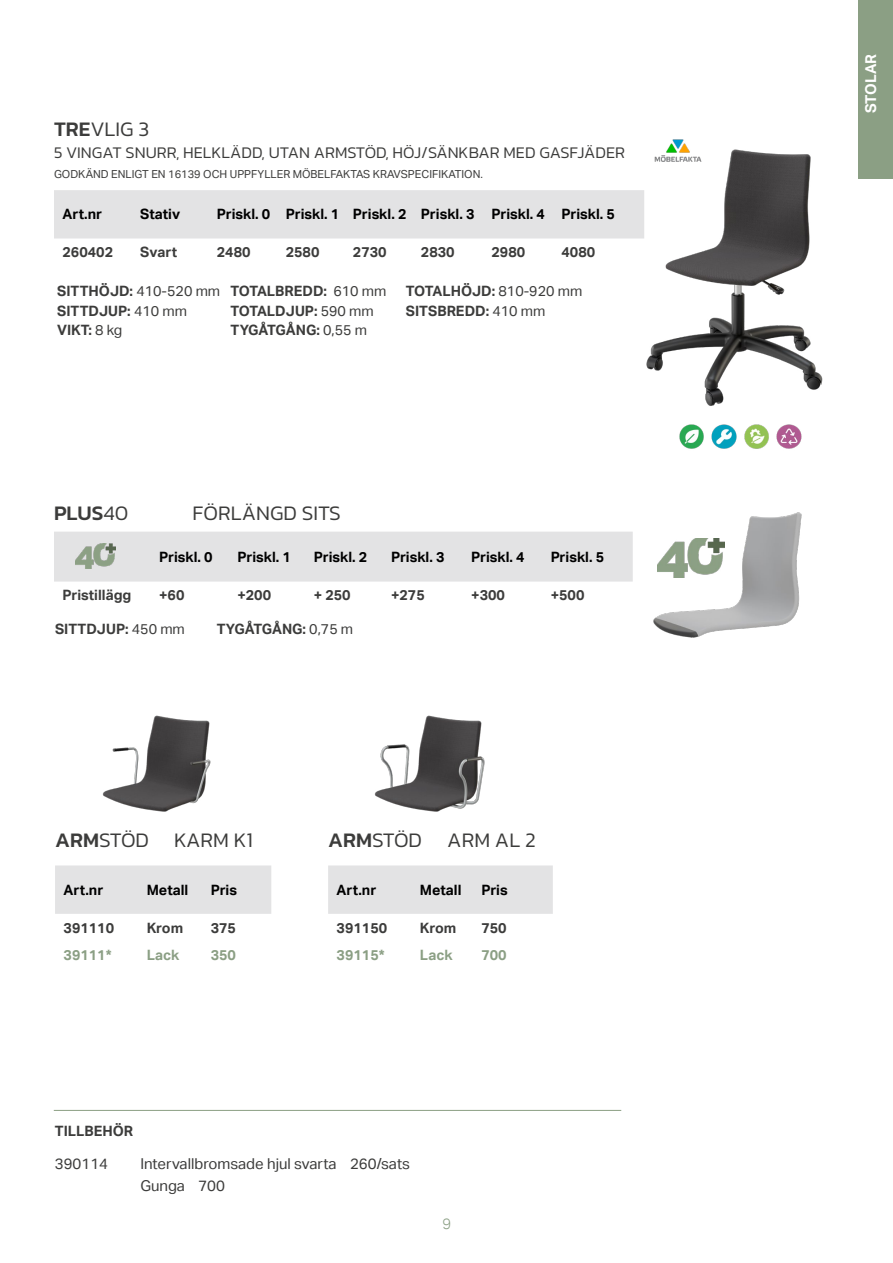
<style>
.page{position:relative;width:893px;height:1263px;background:#fff}
.page>*{position:absolute;margin:0;border:0;box-sizing:border-box;transform-origin:0 0}
.t1{font:300 21px "Kanit";color:#3c3c3b}
.t2{font:500 21px "Kanit";color:#3c3c3b}
.t3{font:300 16.5px "Kanit";color:#3c3c3b}
.t4{font:15px/22px "Aktiv Grotesk";color:#3c3c3b}
.t5{font:700 15px "Aktiv Grotesk";color:#fff}
.t6{font:300 15px "Aktiv Grotesk";color:#8b9f84}
.t7{font:700 14.25px "Aktiv Grotesk";color:#3c3c3b}
.t8{font:700 14.25px "Aktiv Grotesk";color:#000}
.t9{font:700 14.25px "Aktiv Grotesk";color:#8b9f84}
.t10{font:11.1px "Aktiv Grotesk";color:#3c3c3b}
.s1{font-weight:500}
.s2{font-weight:400}
.s3{font-weight:300}
</style>
<div class="page">
<img style="left:622px;top:132px;width:237px;height:274px">
<div style="left:859px;top:0;width:34px;height:179px;background:#8b9f84"></div>
<div style="left:54px;top:532px;width:579px;height:50px;background:#e3e3e4"></div>
<img style="left:645px;top:132px;width:66px;height:39px">
<img style="left:679px;top:424px;width:25px;height:25px">
<img style="left:711px;top:424px;width:26px;height:25px">
<img style="left:744px;top:424px;width:25px;height:25px">
<img style="left:776px;top:424px;width:26px;height:25px">
<img style="left:76px;top:543px;width:39px;height:25px">
<div style="left:55px;top:865px;width:216px;height:49px;background:#e3e3e4"></div>
<div style="left:328px;top:865px;width:225px;height:49px;background:#e3e3e4"></div>
<img style="left:102px;top:715px;width:109px;height:97px">
<img style="left:374px;top:715px;width:111px;height:97px">
<div style="left:54px;top:190px;width:590px;height:48px;background:#e3e3e4"></div>
<img style="left:653px;top:512px;width:149px;height:126px">
<img style="left:657px;top:538px;width:67px;height:40px">
<hr style="left:54px;top:1110px;width:567px;height:1px;background:#8b9f84">
<h1 class="t1" style="left:54px;top:114px;width:97px"><span class="s1">TRE</span>VLIG 3</h1>
<p class="t3" style="left:54px;top:141px;width:573px">5 VINGAT SNURR, HELKLÄDD, UTAN ARMSTÖD, HÖJ/SÄNKBAR MED GASFJÄDER</p>
<p class="t10" style="left:54px;top:167px;width:430px">GODKÄND ENLIGT EN 16139 OCH UPPFYLLER MÖBELFAKTAS KRAVSPECIFIKATION.</p>
<p class="t8" style="left:63px;top:206px;width:41px">Art.nr</p>
<p class="t8" style="left:140px;top:206px;width:41px">Stativ</p>
<p class="t8" style="left:217px;top:206px;width:400px">Priskl. 0 Priskl. 1 Priskl. 2 Priskl. 3 Priskl. 4 Priskl. 5</p>
<p class="t7" style="left:62px;top:244px;width:52px">260402</p>
<p class="t7" style="left:140px;top:244px;width:38px">Svart</p>
<p class="t7" style="left:217px;top:244px;width:35px">2480</p>
<p class="t7" style="left:286px;top:244px;width:35px">2580</p>
<p class="t7" style="left:353px;top:244px;width:35px">2730</p>
<p class="t7" style="left:421px;top:244px;width:35px">2830</p>
<p class="t7" style="left:492px;top:244px;width:35px">2980</p>
<p class="t7" style="left:561px;top:244px;width:35px">4080</p>
<p class="t7" style="left:57px;top:283px;width:331px">SITTHÖJD: <span class="s2">410-520 mm</span> TOTALBREDD: <span class="s2">610 mm</span></p>
<p class="t7" style="left:406px;top:283px;width:178px">TOTALHÖJD: <span class="s2">810-920 mm</span></p>
<p class="t7" style="left:57px;top:302px;width:131px">SITTDJUP: <span class="s2">410 mm</span></p>
<p class="t7" style="left:230px;top:302px;width:145px">TOTALDJUP: <span class="s2">590 mm</span></p>
<p class="t7" style="left:406px;top:302px;width:141px">SITSBREDD: <span class="s2">410 mm</span></p>
<p class="t7" style="left:57px;top:322px;width:67px">VIKT: <span class="s2">8 kg</span></p>
<p class="t7" style="left:230px;top:322px;width:138px">TYGÅTGÅNG: <span class="s2">0,55 m</span></p>
<h1 class="t2" style="left:54px;top:497px;width:76px">PLUS<span class="s3">40</span></h1>
<h1 class="t1" style="left:192px;top:498px;width:150px">FÖRLÄNGD SITS</h1>
<p class="t8" style="left:159px;top:548px;width:55px">Priskl. 0</p>
<p class="t8" style="left:237px;top:548px;width:55px">Priskl. 1</p>
<p class="t8" style="left:314px;top:548px;width:55px">Priskl. 2</p>
<p class="t8" style="left:391px;top:548px;width:55px">Priskl. 3</p>
<p class="t8" style="left:471px;top:548px;width:55px">Priskl. 4</p>
<p class="t8" style="left:551px;top:548px;width:55px">Priskl. 5</p>
<p class="t7" style="left:63px;top:587px;width:70px">Pristillägg</p>
<p class="t7" style="left:159px;top:587px;width:27px">+60</p>
<p class="t7" style="left:237px;top:587px;width:35px">+200</p>
<p class="t7" style="left:314px;top:587px;width:38px">+ 250</p>
<p class="t7" style="left:391px;top:587px;width:35px">+275</p>
<p class="t7" style="left:471px;top:587px;width:35px">+300</p>
<p class="t7" style="left:551px;top:587px;width:35px">+500</p>
<p class="t7" style="left:55px;top:620px;width:131px">SITTDJUP: <span class="s2">450 mm</span></p>
<p class="t7" style="left:217px;top:620px;width:138px">TYGÅTGÅNG: <span class="s2">0,75 m</span></p>
<h1 class="t1" style="left:55px;top:825px;width:199px"><span class="s1">ARM</span>STÖD KARM K1</h1>
<p class="t8" style="left:64px;top:881px;width:41px">Art.nr</p>
<p class="t8" style="left:147px;top:881px;width:43px">Metall</p>
<p class="t8" style="left:211px;top:881px;width:28px">Pris</p>
<p class="t7" style="left:64px;top:919px;width:52px">391110</p>
<p class="t7" style="left:147px;top:919px;width:38px">Krom</p>
<p class="t7" style="left:211px;top:919px;width:27px">375</p>
<p class="t9" style="left:64px;top:947px;width:50px">39111*</p>
<p class="t9" style="left:147px;top:947px;width:34px">Lack</p>
<p class="t9" style="left:211px;top:947px;width:27px">350</p>
<h1 class="t1" style="left:328px;top:825px;width:209px"><span class="s1">ARM</span>STÖD ARM AL 2</h1>
<p class="t8" style="left:337px;top:881px;width:41px">Art.nr</p>
<p class="t8" style="left:420px;top:881px;width:43px">Metall</p>
<p class="t8" style="left:481px;top:881px;width:28px">Pris</p>
<p class="t7" style="left:337px;top:919px;width:52px">391150</p>
<p class="t7" style="left:420px;top:919px;width:38px">Krom</p>
<p class="t7" style="left:481px;top:919px;width:27px">750</p>
<p class="t9" style="left:337px;top:947px;width:50px">39115*</p>
<p class="t9" style="left:420px;top:947px;width:34px">Lack</p>
<p class="t9" style="left:481px;top:947px;width:27px">700</p>
<p class="t7" style="left:55px;top:1123px;width:80px">TILLBEHÖR</p>
<p class="t4" style="left:55px;top:1153px;width:55px">390114</p>
<p class="t4" style="left:140px;top:1153px;width:271px">Intervallbromsade hjul svarta 260/sats<br>Gunga 700</p>
<p class="t6" style="left:442px;top:1215px;width:10px">9</p>
<p class="t5" style="left:862px;top:113px;width:61px;rotate:-90deg">STOLAR</p>
</div>
